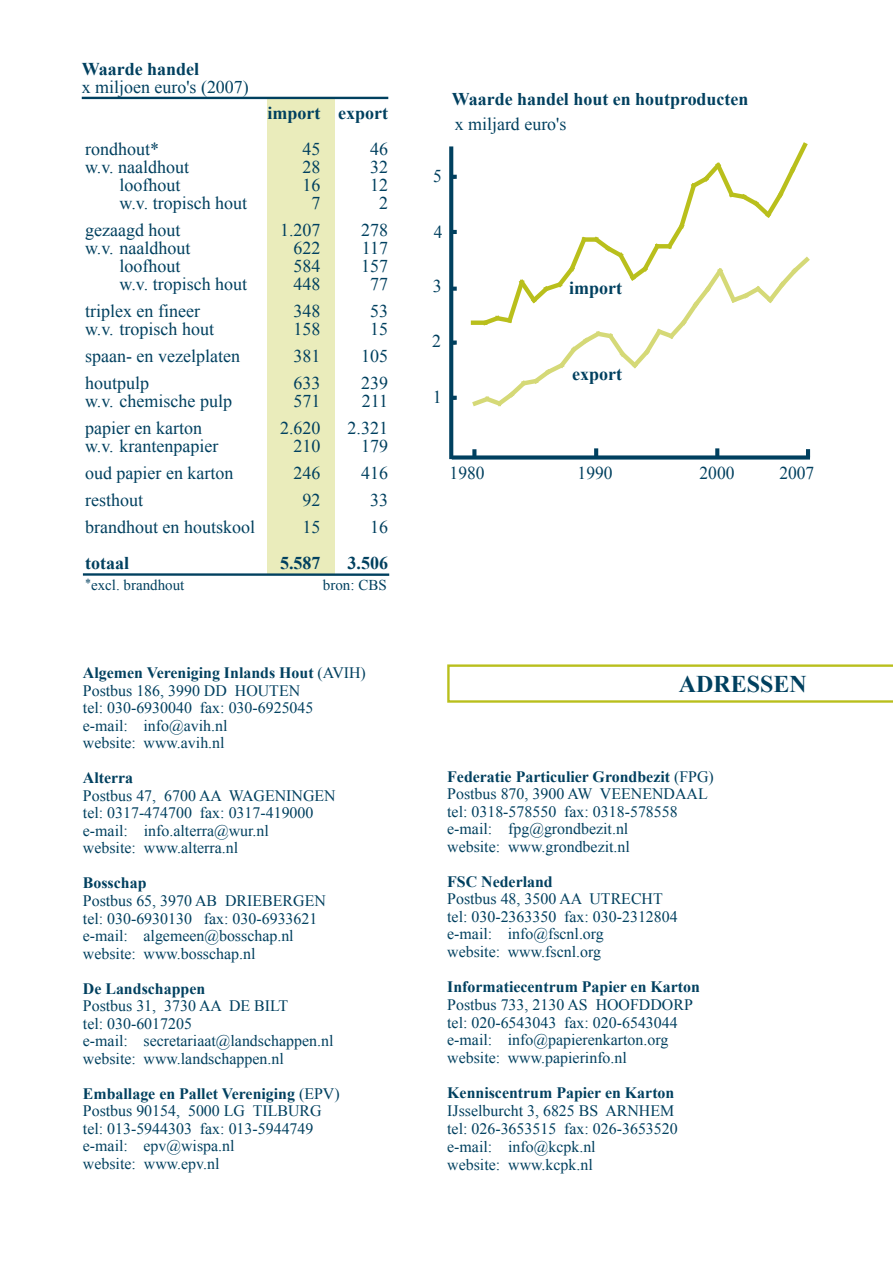
<style>
.page{position:relative;width:893px;height:1263px;background:#fff}
.page>*{position:absolute;margin:0;border:0;box-sizing:border-box;transform-origin:0 0}
.t1{font:700 24px "Times New Roman";color:#00405f}
.t2{font:18px "Times New Roman";color:#00405f}
.t3{font:700 18px "Times New Roman";color:#00405f}
.t4{font:15.9px/17.4px "Times New Roman";color:#00405f}
.t5{font:700 15.9px "Times New Roman";color:#00405f}
.t6{font:15px "Times New Roman";color:#00405f}
.s1{font-weight:700}
</style>
<div class="page">
<div style="left:267px;top:97px;width:67px;height:477px;background:#eaecbb"></div>
<hr style="left:82px;top:97px;width:306px;height:2px;background:#00405f">
<hr style="left:83px;top:573px;width:306px;height:3px;background:#00405f">
<svg style="left:447px;top:664px;width:446px;height:39px"></svg>
<svg style="left:470px;top:142px;width:340px;height:265px"></svg>
<svg style="left:453px;top:287px;width:4px;height:4px"></svg>
<svg style="left:472px;top:449px;width:4px;height:6px"></svg>
<svg style="left:594px;top:448px;width:4px;height:7px"></svg>
<div style="left:452px;top:455px;width:358px;height:5px;background:#00405f"></div>
<svg style="left:715px;top:448px;width:4px;height:8px"></svg>
<svg style="left:453px;top:396px;width:4px;height:4px"></svg>
<svg style="left:453px;top:340px;width:4px;height:5px"></svg>
<svg style="left:453px;top:230px;width:4px;height:4px"></svg>
<svg style="left:453px;top:175px;width:4px;height:4px"></svg>
<svg style="left:806px;top:449px;width:4px;height:6px"></svg>
<svg style="left:449px;top:146px;width:4px;height:313px"></svg>
<p class="t3" style="left:82px;top:56px;width:119px">Waarde handel</p>
<p class="t2" style="left:82px;top:75px;width:169px">x miljoen euro's (2007)</p>
<p class="t3" style="left:268px;top:101px;width:122px">import export</p>
<p class="t2" style="left:85px;top:137px;width:75px">rondhout*</p>
<p class="t2" style="left:303px;top:137px;width:19px">45</p>
<p class="t2" style="left:370px;top:137px;width:19px">46</p>
<p class="t2" style="left:85px;top:155px;width:106px">w.v. naaldhout</p>
<p class="t2" style="left:303px;top:155px;width:19px">28</p>
<p class="t2" style="left:370px;top:155px;width:19px">32</p>
<p class="t2" style="left:120px;top:173px;width:63px">loofhout</p>
<p class="t2" style="left:303px;top:173px;width:19px">16</p>
<p class="t2" style="left:370px;top:173px;width:19px">12</p>
<p class="t2" style="left:120px;top:191px;width:129px">w.v. tropisch hout</p>
<p class="t2" style="left:312px;top:191px;width:10px">7</p>
<p class="t2" style="left:379px;top:191px;width:10px">2</p>
<p class="t2" style="left:85px;top:218px;width:97px">gezaagd hout</p>
<p class="t2" style="left:280px;top:218px;width:42px">1.207</p>
<p class="t2" style="left:361px;top:218px;width:28px">278</p>
<p class="t2" style="left:85px;top:236px;width:107px">w.v. naaldhout</p>
<p class="t2" style="left:294px;top:236px;width:28px">622</p>
<p class="t2" style="left:362px;top:236px;width:28px">117</p>
<p class="t2" style="left:120px;top:254px;width:63px">loofhout</p>
<p class="t2" style="left:294px;top:254px;width:28px">584</p>
<p class="t2" style="left:361px;top:254px;width:28px">157</p>
<p class="t2" style="left:120px;top:272px;width:129px">w.v. tropisch hout</p>
<p class="t2" style="left:294px;top:272px;width:28px">448</p>
<p class="t2" style="left:370px;top:272px;width:19px">77</p>
<p class="t2" style="left:85px;top:299px;width:116px">triplex en fineer</p>
<p class="t2" style="left:294px;top:299px;width:28px">348</p>
<p class="t2" style="left:370px;top:299px;width:19px">53</p>
<p class="t2" style="left:85px;top:317px;width:130px">w.v. tropisch hout</p>
<p class="t2" style="left:294px;top:317px;width:28px">158</p>
<p class="t2" style="left:370px;top:317px;width:20px">15</p>
<p class="t2" style="left:85px;top:344px;width:156px">spaan- en vezelplaten</p>
<p class="t2" style="left:294px;top:344px;width:28px">381</p>
<p class="t2" style="left:361px;top:344px;width:28px">105</p>
<p class="t2" style="left:85px;top:371px;width:66px">houtpulp</p>
<p class="t2" style="left:294px;top:371px;width:28px">633</p>
<p class="t2" style="left:361px;top:371px;width:28px">239</p>
<p class="t2" style="left:85px;top:389px;width:148px">w.v. chemische pulp</p>
<p class="t2" style="left:294px;top:389px;width:28px">571</p>
<p class="t2" style="left:362px;top:389px;width:28px">211</p>
<p class="t2" style="left:85px;top:416px;width:118px">papier en karton</p>
<p class="t2" style="left:280px;top:416px;width:42px">2.620</p>
<p class="t2" style="left:348px;top:416px;width:42px">2.321</p>
<p class="t2" style="left:85px;top:434px;width:135px">w.v. krantenpapier</p>
<p class="t2" style="left:294px;top:434px;width:28px">210</p>
<p class="t2" style="left:361px;top:434px;width:28px">179</p>
<p class="t2" style="left:85px;top:461px;width:150px">oud papier en karton</p>
<p class="t2" style="left:294px;top:461px;width:28px">246</p>
<p class="t2" style="left:361px;top:461px;width:28px">416</p>
<p class="t2" style="left:85px;top:488px;width:59px">resthout</p>
<p class="t2" style="left:303px;top:488px;width:19px">92</p>
<p class="t2" style="left:370px;top:488px;width:19px">33</p>
<p class="t2" style="left:85px;top:515px;width:171px">brandhout en houtskool</p>
<p class="t2" style="left:303px;top:515px;width:19px">15</p>
<p class="t2" style="left:370px;top:515px;width:19px">16</p>
<p class="t3" style="left:85px;top:551px;width:45px">totaal</p>
<p class="t3" style="left:280px;top:551px;width:42px">5.587</p>
<p class="t3" style="left:348px;top:551px;width:42px">3.506</p>
<p class="t6" style="left:85px;top:575px;width:101px"><sup>*</sup>excl. brandhout</p>
<p class="t6" style="left:323px;top:575px;width:65px">bron: CBS</p>
<p class="t4" style="left:83px;top:664px;width:284px"><span class="s1">Algemen Vereniging Inlands Hout</span> (AVIH)<br>Postbus 186, 3990 DD HOUTEN<br>tel: 030-6930040 fax: 030-6925045<br>e-mail: info@avih.nl<br>website: www.avih.nl</p>
<p class="t5" style="left:83px;top:767px;width:52px">Alterra</p>
<p class="t4" style="left:83px;top:786px;width:254px">Postbus 47, 6700 AA WAGENINGEN tel: 0317-474700 fax: 0317-419000 e-mail: info.alterra@wur.nl<br>website: www.alterra.nl</p>
<p class="t5" style="left:83px;top:872px;width:65px">Bosschap</p>
<p class="t4" style="left:83px;top:892px;width:244px">Postbus 65, 3970 AB DRIEBERGEN tel: 030-6930130 fax: 030-6933621 e-mail: algemeen@bosschap.nl website: www.bosschap.nl</p>
<p class="t5" style="left:83px;top:977px;width:124px">De Landschappen</p>
<p class="t4" style="left:83px;top:997px;width:252px">Postbus 31, 3730 AA DE BILT<br>tel: 030-6017205<br>e-mail: secretariaat@landschappen.nl website: www.landschappen.nl</p>
<p class="t4" style="left:83px;top:1084px;width:258px"><span class="s1">Emballage en Pallet Vereniging</span> (EPV)<br>Postbus 90154, 5000 LG TILBURG tel: 013-5944303 fax: 013-5944749 e-mail: epv@wispa.nl<br>website: www.epv.nl</p>
<p class="t3" style="left:452px;top:87px;width:298px">Waarde handel hout en houtproducten</p>
<p class="t2" style="left:455px;top:112px;width:113px">x miljard euro's</p>
<p class="t2" style="left:433px;top:164px;width:10px">5</p>
<p class="t2" style="left:434px;top:220px;width:10px">4</p>
<p class="t2" style="left:433px;top:274px;width:10px">3</p>
<p class="t2" style="left:432px;top:328px;width:10px">2</p>
<p class="t2" style="left:433px;top:384px;width:10px">1</p>
<p class="t3" style="left:569px;top:276px;width:54px">import</p>
<p class="t3" style="left:572px;top:362px;width:51px">export</p>
<p class="t2" style="left:450px;top:460px;width:36px">1980</p>
<p class="t2" style="left:578px;top:460px;width:36px">1990</p>
<p class="t2" style="left:779px;top:460px;width:36px">2007</p>
<p class="t2" style="left:700px;top:460px;width:36px">2000</p>
<h1 class="t1" style="left:679px;top:667px;width:129px">ADRESSEN</h1>
<p class="t4" style="left:447px;top:767px;width:268px"><span class="s1">Federatie Particulier Grondbezit</span> (FPG)<br>Postbus 870, 3900 AW VEENENDAAL tel: 0318-578550 fax: 0318-578558 e-mail: fpg@grondbezit.nl<br>website: www.grondbezit.nl</p>
<p class="t5" style="left:447px;top:870px;width:107px">FSC Nederland</p>
<p class="t4" style="left:447px;top:890px;width:232px">Postbus 48, 3500 AA UTRECHT tel: 030-2363350 fax: 030-2312804 e-mail: info@fscnl.org<br>website: www.fscnl.org</p>
<p class="t5" style="left:447px;top:976px;width:254px">Informatiecentrum Papier en Karton</p>
<p class="t4" style="left:447px;top:996px;width:247px">Postbus 733, 2130 AS HOOFDDORP tel: 020-6543043 fax: 020-6543044 e-mail: info@papierenkarton.org website: www.papierinfo.nl</p>
<p class="t5" style="left:447px;top:1082px;width:229px">Kenniscentrum Papier en Karton</p>
<p class="t4" style="left:447px;top:1101px;width:232px">IJsselburcht 3, 6825 BS ARNHEM tel: 026-3653515 fax: 026-3653520 e-mail: info@kcpk.nl<br>website: www.kcpk.nl</p>
</div>
